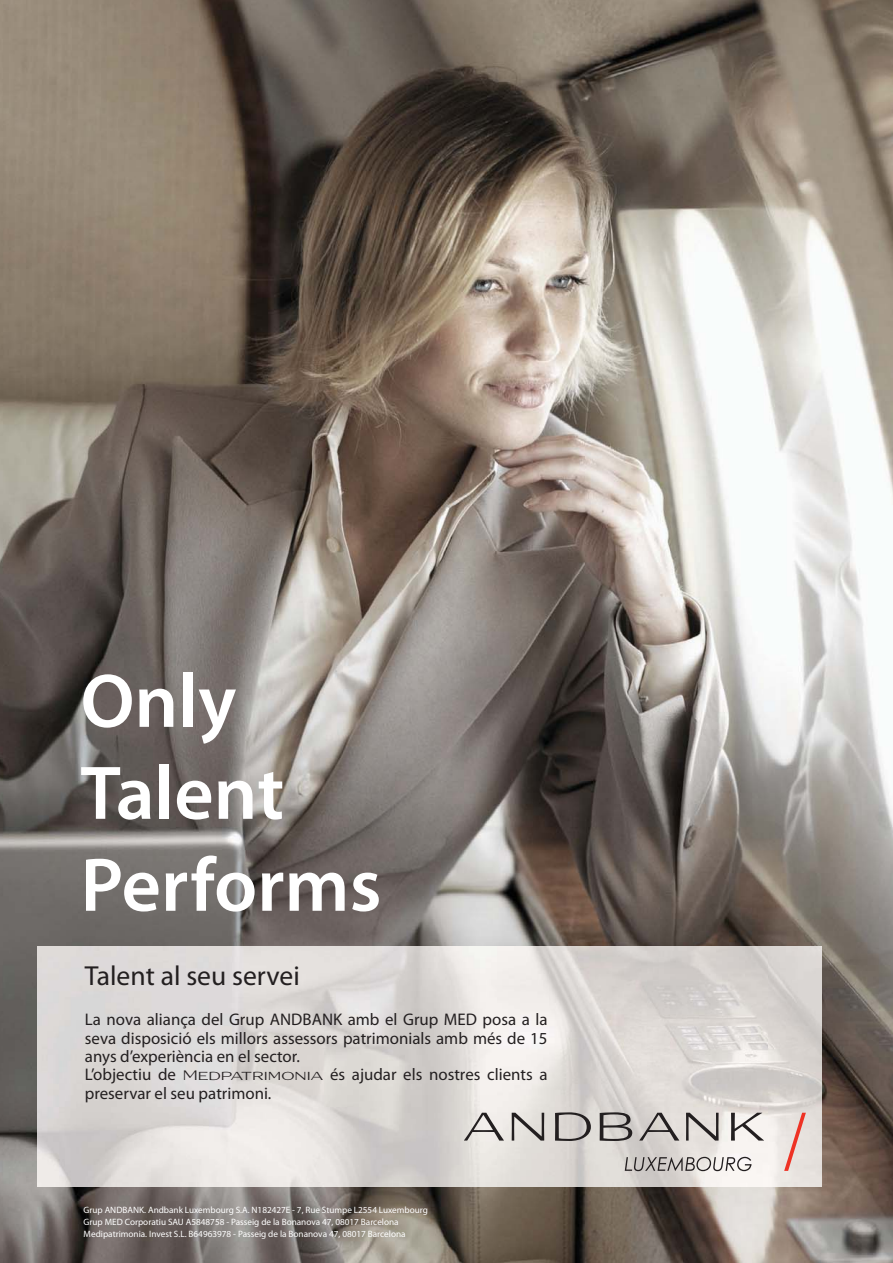
<style>
.page{position:relative;width:893px;height:1263px;background:#fff}
.page>*{position:absolute;margin:0;border:0;box-sizing:border-box;transform-origin:0 0}
.t1{font:600 76.65px/91.9px "Myriad Pro";color:#fff}
.t2{font:27.6px "Myriad Pro";color:#231f20}
.t3{font:16.8px/18.5px "Myriad Pro";color:#231f20}
.t4{font:9.15px/12.3px "Myriad Pro";color:#fff}
.s1{font-family:"Luxury Platinum";font-size:15.3px}
</style>
<div class="page">
<img style="left:0;top:0;width:893px;height:1263px">
<img style="left:37px;top:946px;width:784px;height:240px">
<svg style="left:464px;top:1113px;width:40px;height:27px"></svg>
<svg style="left:512px;top:1113px;width:32px;height:27px"></svg>
<svg style="left:555px;top:1112px;width:36px;height:29px"></svg>
<svg style="left:600px;top:1112px;width:32px;height:29px"></svg>
<svg style="left:639px;top:1113px;width:40px;height:27px"></svg>
<svg style="left:686px;top:1113px;width:33px;height:27px"></svg>
<svg style="left:731px;top:1113px;width:33px;height:27px"></svg>
<svg style="left:784px;top:1113px;width:22px;height:58px"></svg>
<svg style="left:625px;top:1157px;width:126px;height:14px"></svg>
<h1 class="t1" style="left:81px;top:654px;width:302px">Only<br>Talent<br>Performs</h1>
<h2 class="t2" style="left:85px;top:966px;width:216px">Talent al seu servei</h2>
<p class="t3" style="left:85px;top:1012px;width:464px">La nova aliança del Grup ANDBANK amb el Grup MED posa a la seva disposició els millors assessors patrimonials amb més de 15 anys d’experiència en el sector.<br>L’objectiu de <span class="s1">Medpatrimonia</span> és ajudar els nostres clients a preservar el seu patrimoni.</p>
<p class="t4" style="left:84px;top:1204px;width:346px">Grup ANDBANK. Andbank Luxembourg S.A. N182427E - 7, Rue Stumpe L2554 Luxembourg<br>Grup MED Corporatiu SAU A5848758 - Passeig de la Bonanova 47, 08017 Barcelona<br>Medipatrimonia. Invest S.L. B64963978 - Passeig de la Bonanova 47, 08017 Barcelona</p>
</div>
